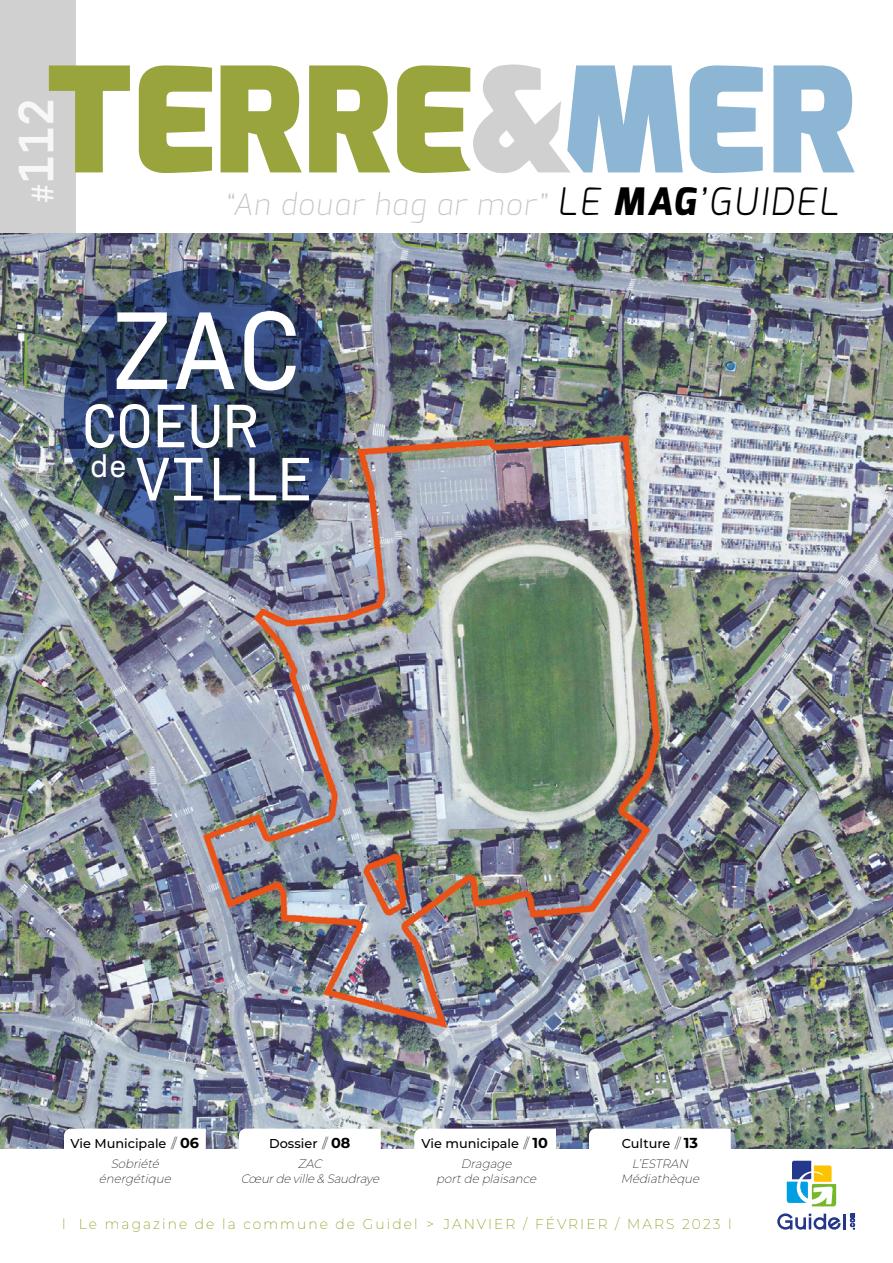
<style>
.page{position:relative;width:893px;height:1263px;background:#fff}
.page>*{position:absolute;margin:0;border:0;box-sizing:border-box;transform-origin:0 0}
.t1{font:108px "ASM";color:#fff}
.t2{font:60px "ASM";letter-spacing:-.02em;color:#fff}
.t3{font:700 48.75px "ASM";color:#fff}
.t4{font:31.5px "ASM";color:#fff}
.t5{font:italic 200 29.55px "Exo";letter-spacing:.06em;color:#c6c6c6}
.t6{font:200 14.25px "Montserrat";letter-spacing:.15em;color:#829104}
.t7{font:500 12.9px "Montserrat";color:#000}
.t8{font:italic 200 12.15px/15px "Montserrat";color:#000;text-align:center}
.s1{font-weight:400;font-size:31.35px}
.s2{font-weight:300;font-size:37.8px;color:#000}
.s3{font-weight:800;font-size:37.8px;color:#000}
.s4{font-weight:200;font-size:13.5px}
.s5{font-weight:700;font-size:14.4px}
</style>
<div class="page">
<div style="left:0;top:0;width:75px;height:238px;background:#d0d0d0"></div>
<svg style="left:49px;top:65px;width:81px;height:107px"></svg>
<svg style="left:139px;top:65px;width:73px;height:108px"></svg>
<svg style="left:221px;top:65px;width:81px;height:107px"></svg>
<svg style="left:309px;top:65px;width:81px;height:107px"></svg>
<svg style="left:397px;top:64px;width:458px;height:109px"></svg>
<img style="left:0;top:234px;width:893px;height:914px">
<svg style="left:64px;top:1128px;width:142px;height:21px"></svg>
<svg style="left:239px;top:1128px;width:142px;height:21px"></svg>
<svg style="left:414px;top:1128px;width:142px;height:21px"></svg>
<svg style="left:589px;top:1128px;width:142px;height:21px"></svg>
<svg style="left:64px;top:269px;width:282px;height:282px;background:#2c3e62"></svg>
<svg style="left:787px;top:1161px;width:49px;height:45px"></svg>
<svg style="left:777px;top:1213px;width:78px;height:16px"></svg>
<h3 class="t3" style="left:5px;top:203px;width:107px;rotate:-90deg"><span class="s1">#</span>112</h3>
<h3 class="t5" style="left:224px;top:185px;width:616px">“An douar hag ar mor” <span class="s2">LE</span> <span class="s3">MAG</span><span class="s2">’GUIDEL</span></h3>
<h1 class="t1" style="left:108px;top:284px;width:195px">ZAC</h1>
<h2 class="t2" style="left:81px;top:389px;width:180px">COEUR</h2>
<h3 class="t4" style="left:90px;top:446px;width:39px">de</h3>
<h2 class="t2" style="left:135px;top:442px;width:180px">VILLE</h2>
<p class="t7" style="left:71px;top:1134px;width:130px">Vie Municipale <span class="s4">//</span> <span class="s5">06</span></p>
<p class="t8" style="left:99px;top:1155px;width:77px">Sobriété énergétique</p>
<p class="t7" style="left:269px;top:1134px;width:83px">Dossier <span class="s4">//</span> <span class="s5">08</span></p>
<p class="t8" style="left:241px;top:1155px;width:143px">ZAC<br>Cœurde ville &amp; Saudraye</p>
<p class="t7" style="left:422px;top:1134px;width:128px">Vie municipale <span class="s4">//</span> <span class="s5">10</span></p>
<p class="t8" style="left:436px;top:1155px;width:105px">Dragage<br>portde plaisance</p>
<p class="t7" style="left:622px;top:1134px;width:78px">Culture <span class="s4">//</span> <span class="s5">13</span></p>
<p class="t8" style="left:621px;top:1155px;width:83px">L’ESTRAN<br>Médiathèque</p>
<p class="t6" style="left:62px;top:1214px;width:671px">l Le magazine de la commune de Guidel &gt; JANVIER / FÉVRIER / MARS 2023 l</p>
</div>
